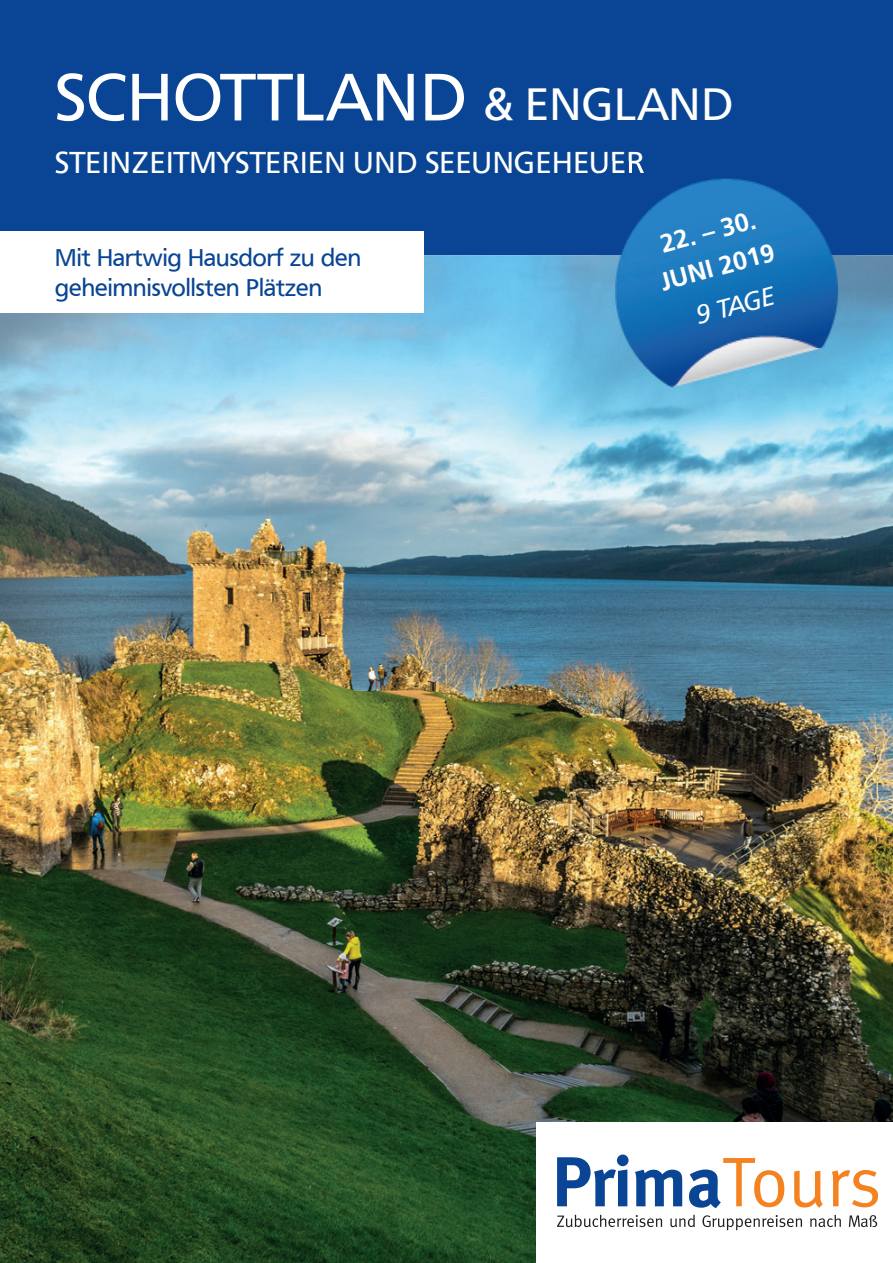
<style>
.page{position:relative;width:893px;height:1263px;background:#fff}
.page>*{position:absolute;margin:0;border:0;box-sizing:border-box;transform-origin:0 0}
.t1{font:66px "Frutiger BSK";color:#fff}
.t2{font:30px "Frutiger BSK";letter-spacing:.04em;color:#fff}
.t3{font:700 25.5px/36px "Frutiger";color:#fff;text-align:center}
.t4{font:italic 25.5px "Frutiger BSK";color:#fff}
.t5{font:24px/30px "Frutiger BSK";color:#094594}
.s1{font-size:45px}
</style>
<div class="page">
<div style="left:0;top:0;width:893px;height:255px;background:#094594"></div>
<img style="left:0;top:255px;width:893px;height:1008px">
<img style="left:598px;top:173px;width:257px;height:270px">
<img style="left:598px;top:161px;width:46px;height:12px">
<div style="left:537px;top:1123px;width:356px;height:140px;background:#fff"></div>
<div style="left:0;top:231px;width:423px;height:82px;background:#fff"></div>
<svg style="left:557px;top:1154px;width:71px;height:52px"></svg>
<svg style="left:635px;top:1170px;width:47px;height:36px"></svg>
<svg style="left:689px;top:1158px;width:95px;height:50px"></svg>
<svg style="left:794px;top:1170px;width:29px;height:38px"></svg>
<svg style="left:832px;top:1170px;width:46px;height:37px"></svg>
<svg style="left:557px;top:1215px;width:105px;height:12px"></svg>
<svg style="left:670px;top:1215px;width:25px;height:12px"></svg>
<svg style="left:702px;top:1215px;width:100px;height:15px"></svg>
<svg style="left:810px;top:1215px;width:31px;height:12px"></svg>
<svg style="left:849px;top:1215px;width:28px;height:12px"></svg>
<h1 class="t1" style="left:55px;top:59px;width:679px">SCHOTTLAND <span class="s1">&amp; ENGLAND</span></h1>
<p class="t2" style="left:55px;top:145px;width:591px">STEINZEITMYSTERIEN UND SEEUNGEHEUER</p>
<p class="t5" style="left:55px;top:243px;width:307px">Mit Hartwig Hausdorf zu den geheimnisvollsten Plätzen</p>
<p class="t3" style="left:647px;top:230px;width:119px;rotate:-15deg">22. – 30. juni 2019</p>
<p class="t4" style="left:693px;top:301px;width:81px;rotate:-15deg">9 TAGE</p>
</div>
